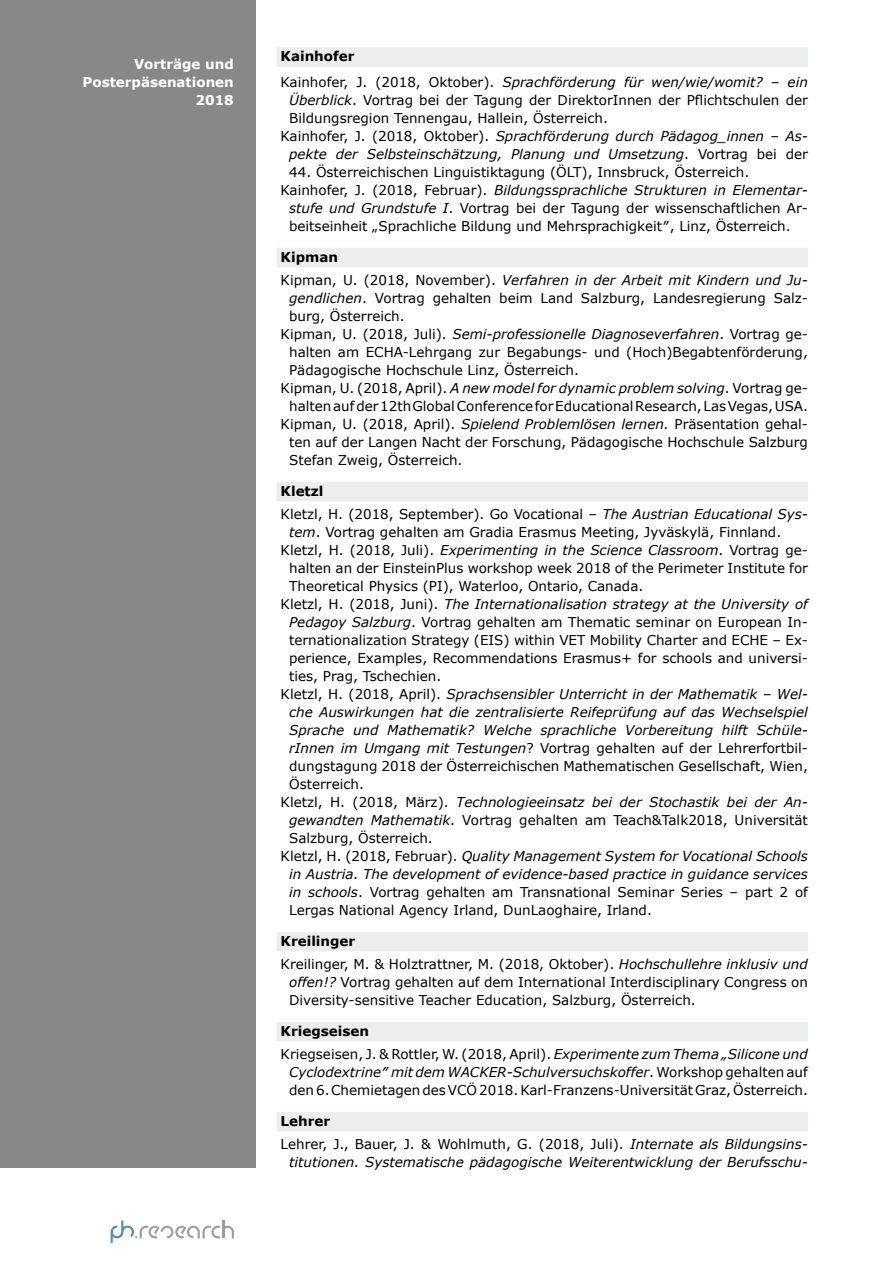
<style>
.page{position:relative;width:893px;height:1263px;background:#fff}
.page>*{position:absolute;margin:0;border:0;box-sizing:border-box;transform-origin:0 0}
.t1{font:13.5px/23.2px "Verdana";color:#000}
.t2{font:italic 13.5px/25.7px "Verdana";color:#000}
.t3{font:700 13.5px/18px "Verdana";color:#fff;text-align:right}
.s1{font-weight:700;font-style:normal}
.s2{font-style:normal}
.s3{font-style:italic}
.s4{font-weight:700}
</style>
<div class="page">
<svg style="left:111px;top:1220px;width:123px;height:23px"></svg>
<div style="left:0;top:0;width:255px;height:1167px;background:#87888a"></div>
<div style="left:276px;top:47px;width:532px;height:20px;background:#eceded"></div>
<div style="left:276px;top:248px;width:532px;height:19px;background:#eceded"></div>
<div style="left:276px;top:482px;width:532px;height:19px;background:#eceded"></div>
<div style="left:276px;top:932px;width:532px;height:19px;background:#eceded"></div>
<div style="left:276px;top:1022px;width:532px;height:19px;background:#eceded"></div>
<div style="left:276px;top:1112px;width:532px;height:19px;background:#eceded"></div>
<p class="t3" style="left:83px;top:55px;width:153px">Vorträge und<br>Posterpäsenationen<br>2018</p>
<p class="t2" style="left:281px;top:44px;width:529px"><span class="s1">Kainhofer<br></span><span class="s2">Kainhofer, J. (2018, Oktober).</span> Sprachförderung für wen/wie/womit? – ein</p>
<p class="t1" style="left:289px;top:89px;width:520px"><span class="s3">Überblick</span>. Vortrag bei der Tagung der DirektorInnen der Pflichtschulen der</p>
<p class="t1" style="left:289px;top:107px;width:320px">Bildungsregion Tennengau, Hallein, Österreich.</p>
<p class="t2" style="left:281px;top:123px;width:529px"><span class="s2">Kainhofer, J. (2018, Oktober).</span> Sprachförderung durch Pädagog_innen – As-</p>
<p class="t2" style="left:289px;top:141px;width:520px">pekte der Selbsteinschätzung, Planung und Umsetzung<span class="s2">. Vortrag bei der</span></p>
<p class="t1" style="left:289px;top:161px;width:462px">44. Österreichischen Linguistiktagung (ÖLT), Innsbruck, Österreich.</p>
<p class="t2" style="left:281px;top:177px;width:529px"><span class="s2">Kainhofer, J. (2018, Februar).</span> Bildungssprachliche Strukturen in Elementar-</p>
<p class="t1" style="left:289px;top:197px;width:520px"><span class="s3">stufe und Grundstufe I</span>. Vortrag bei der Tagung der wissenschaftlichen Ar-</p>
<p class="t1" style="left:289px;top:215px;width:503px">beitseinheit „Sprachliche Bildung und Mehrsprachigkeit″, Linz, Österreich.</p>
<p class="t2" style="left:281px;top:245px;width:529px;line-height:23.2px"><span class="s1">Kipman<br></span><span class="s2">Kipman, U. (2018, November).</span> Verfahren in der Arbeit mit Kindern und Ju-</p>
<p class="t1" style="left:289px;top:287px;width:520px"><span class="s3">gendlichen</span>. Vortrag gehalten beim Land Salzburg, Landesregierung Salz-</p>
<p class="t1" style="left:289px;top:305px;width:117px">burg, Österreich.</p>
<p class="t2" style="left:281px;top:321px;width:529px"><span class="s2">Kipman, U. (2018, Juli).</span> Semi-professionelle Diagnoseverfahren<span class="s2">. Vortrag ge-</span></p>
<p class="t1" style="left:289px;top:341px;width:520px">halten am ECHA-Lehrgang zur Begabungs- und (Hoch)Begabtenförderung,</p>
<p class="t1" style="left:289px;top:359px;width:291px">Pädagogische Hochschule Linz, Österreich.</p>
<p class="t1" style="left:281px;top:377px;width:529px">Kipman, U. (2018, April). <span class="s3">A new model for dynamic problem solving</span>. Vortrag ge-</p>
<p class="t1" style="left:289px;top:395px;width:520px">halten auf der 12thGlobal Conference for Educational Research, Las Vegas, USA.</p>
<p class="t1" style="left:281px;top:413px;width:529px">Kipman, U. (2018, April). <span class="s3">Spielend Problemlösen lernen.</span> Präsentation gehal-</p>
<p class="t1" style="left:289px;top:431px;width:520px">ten auf der Langen Nacht der Forschung, Pädagogische Hochschule Salzburg</p>
<p class="t1" style="left:289px;top:449px;width:175px">Stefan Zweig, Österreich.</p>
<p class="t1" style="left:281px;top:479px;width:529px"><span class="s4">Kletzl<br></span>Kletzl, H. (2018, September). Go Vocational – <span class="s3">The Austrian Educational Sys-</span></p>
<p class="t1" style="left:289px;top:521px;width:494px"><span class="s3">tem</span>. Vortrag gehalten am Gradia Erasmus Meeting, Jyväskylä, Finnland.</p>
<p class="t2" style="left:281px;top:537px;width:529px"><span class="s2">Kletzl, H. (2018, Juli).</span> Experimenting in the Science Classroom<span class="s2">. Vortrag ge-</span></p>
<p class="t1" style="left:289px;top:557px;width:520px">halten an der EinsteinPlus workshop week 2018 of the Perimeter Institute for</p>
<p class="t1" style="left:289px;top:575px;width:356px">Theoretical Physics (PI), Waterloo, Ontario, Canada.</p>
<p class="t2" style="left:281px;top:591px;width:529px"><span class="s2">Kletzl, H. (2018, Juni).</span> The Internationalisation strategy at the University of</p>
<p class="t1" style="left:289px;top:611px;width:520px"><span class="s3">Pedagoy Salzburg</span>. Vortrag gehalten am Thematic seminar on European In-</p>
<p class="t1" style="left:289px;top:629px;width:520px">ternationalization Strategy (EIS) within VET Mobility Charter and ECHE – Ex-</p>
<p class="t1" style="left:289px;top:647px;width:520px">perience, Examples, Recommendations Erasmus+ for schools and universi-</p>
<p class="t1" style="left:289px;top:665px;width:154px">ties, Prag, Tschechien.</p>
<p class="t2" style="left:281px;top:681px;width:529px"><span class="s2">Kletzl, H. (2018, April).</span> Sprachsensibler Unterricht in der Mathematik – Wel-</p>
<p class="t2" style="left:289px;top:699px;width:520px">che Auswirkungen hat die zentralisierte Reifeprüfung auf das Wechselspiel</p>
<p class="t2" style="left:289px;top:717px;width:520px">Sprache und Mathematik? Welche sprachliche Vorbereitung hilft Schüle-</p>
<p class="t1" style="left:289px;top:737px;width:520px"><span class="s3">rInnen im Umgang mit Testungen</span>? Vortrag gehalten auf der Lehrerfortbil-</p>
<p class="t1" style="left:289px;top:755px;width:520px">dungstagung 2018 der Österreichischen Mathematischen Gesellschaft, Wien,</p>
<p class="t1" style="left:289px;top:773px;width:76px">Österreich.</p>
<p class="t2" style="left:281px;top:789px;width:529px"><span class="s2">Kletzl, H. (2018, März).</span> Technologieeinsatz bei der Stochastik bei der An-</p>
<p class="t1" style="left:289px;top:809px;width:520px"><span class="s3">gewandten Mathematik</span>. Vortrag gehalten am Teach&amp;Talk2018, Universität</p>
<p class="t1" style="left:289px;top:827px;width:145px">Salzburg, Österreich.</p>
<p class="t2" style="left:281px;top:843px;width:529px"><span class="s2">Kletzl, H. (2018, Februar).</span> Quality Management System for Vocational Schools</p>
<p class="t2" style="left:289px;top:861px;width:520px">in Austria. The development of evidence-based practice in guidance services</p>
<p class="t1" style="left:289px;top:881px;width:520px"><span class="s3">in schools</span>. Vortrag gehalten am Transnational Seminar Series – part 2 of</p>
<p class="t1" style="left:289px;top:899px;width:364px">Lergas National Agency Irland, DunLaoghaire, Irland.</p>
<p class="t1" style="left:281px;top:929px;width:529px"><span class="s4">Kreilinger<br></span>Kreilinger, M. &amp; Holztrattner, M. (2018, Oktober). <span class="s3">Hochschullehre inklusiv und</span></p>
<p class="t1" style="left:289px;top:973px;width:520px;line-height:18px"><span class="s3">offen!?</span> Vortrag gehalten auf dem International Interdisciplinary Congress on<br>Diversity-sensitive Teacher Education, Salzburg, Österreich.</p>
<p class="t1" style="left:281px;top:1019px;width:529px"><span class="s4">Kriegseisen<br></span>Kriegseisen, J. &amp; Rottler, W. (2018, April). <span class="s3">Experimente zum Thema „Silicone und</span></p>
<p class="t1" style="left:289px;top:1063px;width:520px;line-height:18px"><span class="s3">Cyclodextrine″ mit dem WACKER-Schulversuchskoffer</span>. Workshop gehalten auf den 6.Chemietagen des VCÖ 2018. Karl-Franzens-Universität Graz, Österreich.</p>
<p class="t1" style="left:281px;top:1109px;width:529px"><span class="s4">Lehrer<br></span>Lehrer, J., Bauer, J. &amp; Wohlmuth, G. (2018, Juli). <span class="s3">Internate als Bildungsins-</span></p>
<p class="t2" style="left:289px;top:1149px;width:520px">titutionen. Systematische pädagogische Weiterentwicklung der Berufsschu-</p>
</div>
